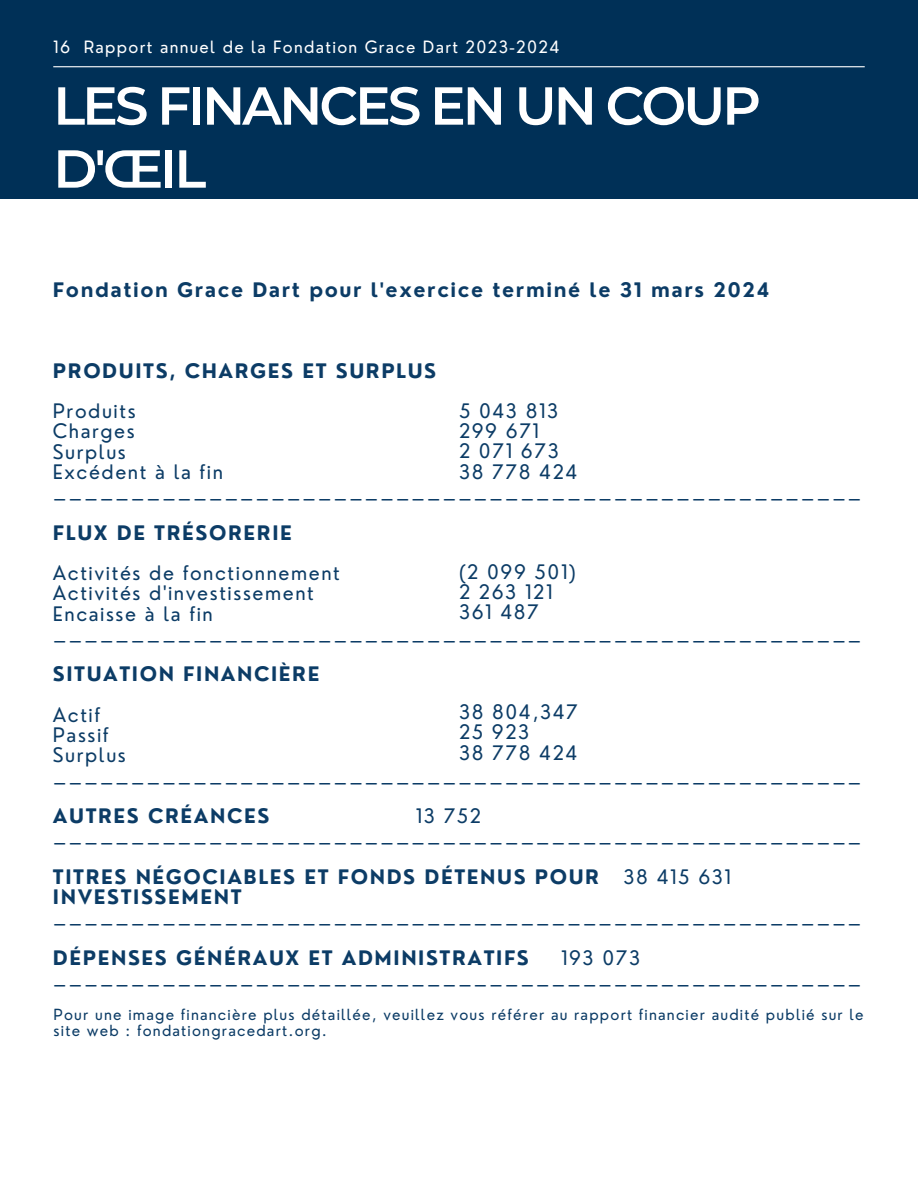
<style>
.page{position:relative;width:918px;height:1188px;background:#fff}
.page>*{position:absolute;margin:0;border:0;box-sizing:border-box;transform-origin:0 0}
.t1{font:600 53.4px/63px "Montserrat";letter-spacing:-.055em;color:#fff}
.t2{font:19.5px/20.2px "Nourd";letter-spacing:.08em;color:#0c3c66}
.t3{font:700 19.5px "Nourd";letter-spacing:.08em;color:#0c3c66}
.t4{font:16.5px "Nourd";letter-spacing:.08em;color:#fff}
.t5{font:15px/15.8px "Nourd";letter-spacing:.08em;color:#0c3c66}
.s1{font-weight:700}
</style>
<div class="page">
<div style="left:0;top:0;width:918px;height:198px;background:#003057"></div>
<hr style="left:53px;top:66px;width:812px;height:1px;background:#fff">
<p class="t4" style="left:53px;top:37px;width:508px">16 Rapport annuel de la Fondation Grace Dart 2023-2024</p>
<h1 class="t1" style="left:53px;top:74px;width:709px">LES FINANCES EN UN COUP<br>D'ŒIL</h1>
<h2 class="t3" style="left:53px;top:277px;width:718px">Fondation Grace Dart pour l'exercice terminé le 31 mars 2024</h2>
<h5 class="t3" style="left:53px;top:358px;width:385px">PRODUITS, CHARGES ET SURPLUS</h5>
<h2 class="t2" style="left:53px;top:401px;width:810px">Produits<br>Charges<br>Surplus<br>Excédent à la fin ____________________________________________________</h2>
<h5 class="t3" style="left:53px;top:520px;width:240px">FLUX DE TRÉSORERIE</h5>
<h2 class="t2" style="left:53px;top:563px;width:810px">Activités de fonctionnement<br>Activités d'investissement<br>Encaisse à la fin ____________________________________________________</h2>
<h5 class="t3" style="left:53px;top:662px;width:268px">SITUATION FINANCIÈRE</h5>
<h3 class="t2" style="left:53px;top:705px;width:810px">Actif<br>Passif<br>Surplus ____________________________________________________</h3>
<h3 class="t3" style="left:53px;top:804px;width:218px">AUTRES CRÉANCES</h3>
<h5 class="t2" style="left:459px;top:400px;width:120px">5 043 813<br>299 671<br>2 071 673<br>38 778 424</h5>
<p class="t2" style="left:459px;top:561px;width:118px">(2 099 501)<br>2 263 121<br>361 487</p>
<p class="t2" style="left:459px;top:702px;width:120px">38 804,347<br>25 923<br>38 778 424</p>
<h3 class="t2" style="left:53px;top:806px;width:810px;text-indent:363px">13 752 ____________________________________________________</h3>
<h3 class="t3" style="left:53px;top:864px;width:548px">TITRES NÉGOCIABLES ET FONDS DÉTENUS POUR</h3>
<h3 class="t2" style="left:624px;top:867px;width:109px">38 415 631</h3>
<h3 class="t2" style="left:53px;top:887px;width:810px"><span class="s1">INVESTISSEMENT </span>____________________________________________________</h3>
<h5 class="t3" style="left:53px;top:945px;width:478px">DÉPENSES GÉNÉRAUX ET ADMINISTRATIFS</h5>
<h5 class="t2" style="left:53px;top:948px;width:810px;text-indent:508px">193 073 ____________________________________________________</h5>
<h4 class="t5" style="left:54px;top:1006px;width:812px">Pour une image financière plus détaillée, veuillez vous référer au rapport financier audité publié sur le site web : fondationgracedart.org.</h4>
</div>
